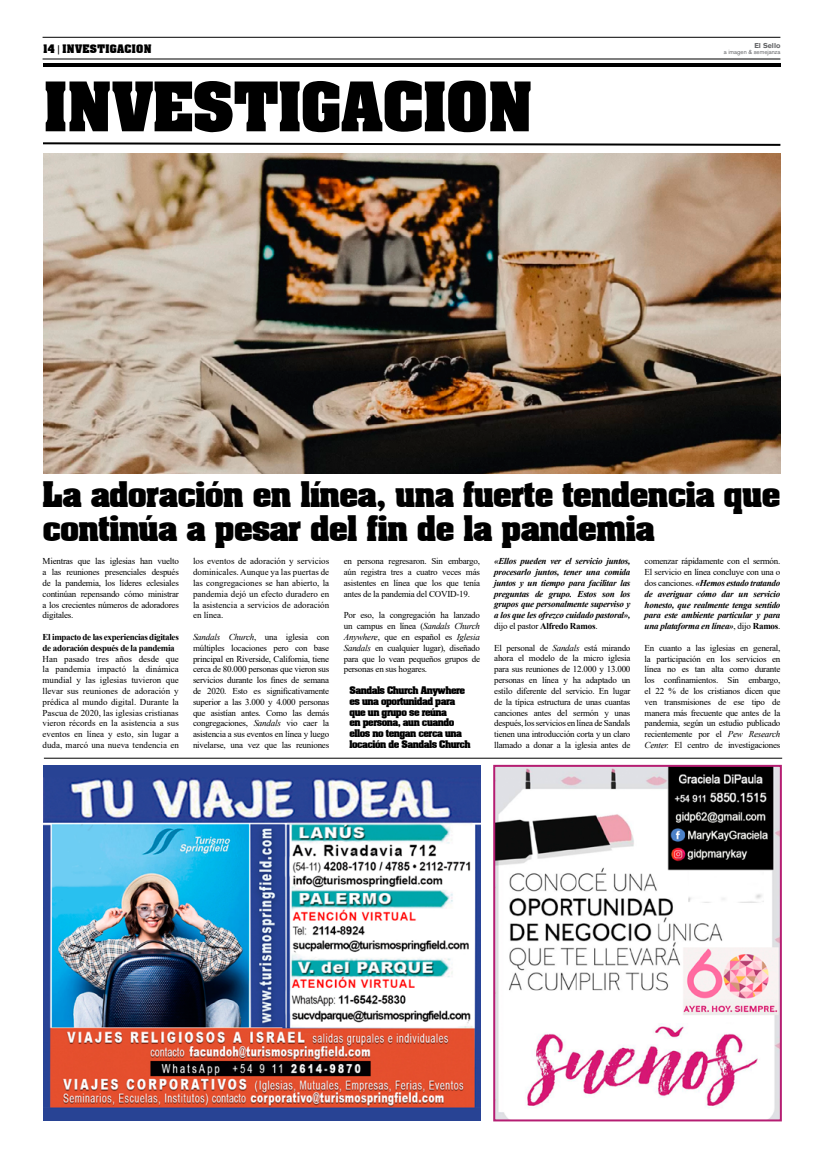
<style>
.page{position:relative;width:823px;height:1163px;background:#fff}
.page>*{position:absolute;margin:0;border:0;box-sizing:border-box;transform-origin:0 0}
.t1{font:700 58px "Aaron";color:#000}
.t2{font:700 30px/34px "Aaron";letter-spacing:-.015em;color:#000}
.t3{font:700 10px "Aaron";letter-spacing:.04em;color:#000}
.t4{font:9px/10.8px "Times New Roman";letter-spacing:-.025em;color:#000;text-align:justify}
.t5{font:italic 700 9px/10.8px "Times New Roman";letter-spacing:-.025em;color:#000;text-align:justify}
.t6{font:700 9px/10.8px "Aaron";letter-spacing:-.05em;color:#000}
.t7{font:700 9px/10.8px "Times New Roman";letter-spacing:-.035em;color:#000}
.t8{font:700 7px "Akzidenz Grotesk BQ";color:#636466}
.t9{font:6px "Akzidenz Grotesk BQ Reg OK";color:#636466}
.s1{font-family:"Akzidenz Grotesk BQ Reg OK";font-weight:400}
.s2{font-style:italic}
.s3{font-weight:400;font-style:normal}
.s4{font-style:normal}
</style>
<div class="page">
<hr style="left:43px;top:59px;width:737px;height:1px;background:#000">
<hr style="left:43px;top:63px;width:737px;height:4px;background:#000">
<hr style="left:43px;top:37px;width:737px;height:1px;background:#000">
<svg style="left:43px;top:142px;width:738px;height:4px"></svg>
<hr style="left:44px;top:757px;width:737px;height:1px;background:#000">
<img style="left:44px;top:765px;width:436px;height:355px">
<img style="left:496px;top:767px;width:282px;height:351px">
<div style="left:493px;top:764px;width:288px;height:357px;border:2px solid #b51d72"></div>
<img style="left:44px;top:153px;width:736px;height:320px">
<p class="t3" style="left:43px;top:40px;width:109px">14 <span class="s1">|</span> INVESTIGACION</p>
<p class="t8" style="left:754px;top:41px;width:27px">El Sello</p>
<p class="t9" style="left:723px;top:48px;width:58px">a imagen &amp; semejanza</p>
<h1 class="t1" style="left:44px;top:57px;width:485px">INVESTIGACION</h1>
<h2 class="t2" style="left:43px;top:475px;width:738px">La adoración en línea, una fuerte tendencia que continúa a pesar del fin de la pandemia</h2>
<p class="t4" style="left:343px;top:555px;width:138px">en persona regresaron. Sin embargo, aún registra tres a cuatro veces más asistentes en línea que los que tenía antes de la pandemia del COVID-19.</p>
<p class="t4" style="left:343px;top:609px;width:138px">Por eso, la congregación ha lanzado un campus en línea (<span class="s2">Sandals Church Anywhere</span>, que en español es <span class="s2">Iglesia Sandals</span> en cualquier lugar), diseñado para que lo vean pequeños grupos de personas en sus hogares.</p>
<p class="t6" style="left:349px;top:684px;width:123px">Sandals Church Anywhere es una oportunidad para que un grupo se reúna<br>en persona, aun cuando ellos no tengan cerca una locación de Sandals Church</p>
<p class="t4" style="left:43px;top:555px;width:138px">Mientras que las iglesias han vuelto a las reuniones presenciales después de la pandemia, los líderes eclesiales continúan repensando cómo ministrar a los crecientes números de adoradores digitales.</p>
<p class="t7" style="left:43px;top:631px;width:138px">El impacto de las experiencias digitales de adoración después de la pandemia</p>
<p class="t4" style="left:43px;top:652px;width:138px">Han pasado tres años desde que la pandemia impactó la dinámica mundial y las iglesias tuvieron que llevar sus reuniones de adoración y prédica al mundo digital. Durante la Pascua de 2020, las iglesias cristianas vieron récords en la asistencia a sus eventos en línea y esto, sin lugar a duda, marcó una nueva tendencia en</p>
<p class="t4" style="left:193px;top:555px;width:138px">los eventos de adoración y servicios dominicales. Aunque ya las puertas de las congregaciones se han abierto, la pandemia dejó un efecto duradero en la asistencia a servicios de adoración en línea.</p>
<p class="t4" style="left:193px;top:631px;width:138px"><span class="s2">Sandals Church</span>, una iglesia con múltiples locaciones pero con base principal en Riverside, California, tiene cerca de 80.000 personas que vieron sus servicios durante los fines de semana de 2020. Esto es significativamente superior a las 3.000 y 4.000 personas que asistían antes. Como las demás congregaciones, <span class="s2">Sandals</span> vio caer la asistencia a sus eventos en línea y luego nivelarse, una vez que las reuniones</p>
<p class="t5" style="left:644px;top:555px;width:137px"><span class="s3">comenzar rápidamente con el sermón.<br>El servicio en línea concluye con una o dos canciones.</span> «Hemos estado tratando de averiguar cómo dar un servicio honesto, que realmente tenga sentido para este ambiente particular y para una plataforma en línea»<span class="s3">, dijo</span> <span class="s4">Ramos</span><span class="s3">.</span></p>
<p class="t4" style="left:644px;top:642px;width:137px">En cuanto a las iglesias en general, la participación en los servicios en línea no es tan alta como durante los confinamientos. Sin embargo, el 22 % de los cristianos dicen que ven transmisiones de ese tipo de manera más frecuente que antes de la pandemia, según un estudio publicado recientemente por el <span class="s2">Pew Research Center.</span> El centro de investigaciones</p>
<p class="t5" style="left:494px;top:555px;width:138px">«Ellos pueden ver el servicio juntos, procesarlo juntos, tener una comida juntos y un tiempo para facilitar las preguntas de grupo. Estos son los grupos que personalmente superviso y a los que les ofrezco cuidado pastoral», <span class="s3">dijo el pastor</span> <span class="s4">Alfredo Ramos</span><span class="s3">.</span></p>
<p class="t4" style="left:494px;top:642px;width:138px">El personal de <span class="s2">Sandals</span> está mirando ahora el modelo de la micro iglesia para sus reuniones de 12.000 y 13.000 personas en línea y ha adaptado un estilo diferente del servicio. En lugar de la típica estructura de unas cuantas canciones antes del sermón y unas después, los servicios en línea de Sandals tienen una introducción corta y un claro llamado a donar a la iglesia antes de</p>
</div>
